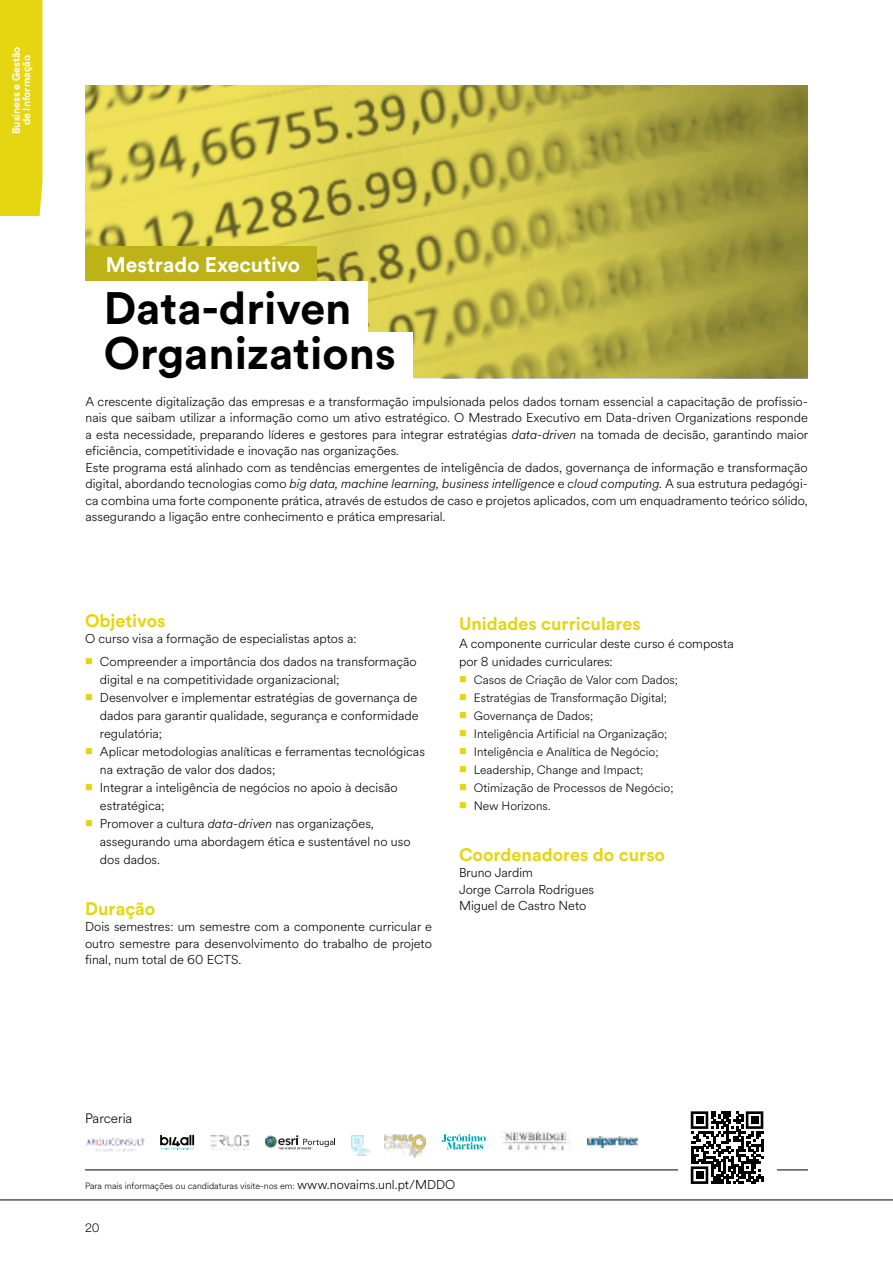
<style>
.page{position:relative;width:893px;height:1263px;background:#fff}
.page>*{position:absolute;margin:0;border:0;box-sizing:border-box;transform-origin:0 0}
.t1{font:700 45px/45px "Circular Std";color:#000}
.t2{font:700 21px "Circular Std";color:#fff}
.t3{font:700 18px "Circular Std";color:#e6d511}
.t4{font:300 13.5px "Circular Spotify Text";color:#000}
.t5{font:300 12.75px/16.5px "Circular Spotify Text";color:#000}
.t6{font:300 12px/18px "Circular Spotify Text";color:#000}
.t7{font:700 10.5px/10.5px "Circular Std";color:#fff;text-align:center}
.t8{font:300 9px "Circular Spotify Text";color:#000}
.s1{font-style:italic}
.s2{font-size:12.75px}
</style>
<div class="page">
<svg style="left:85px;top:85px;width:723px;height:293px"></svg>
<div style="left:84px;top:281px;width:284px;height:58px;background:#fff"></div>
<div style="left:84px;top:332px;width:329px;height:57px;background:#fff"></div>
<hr style="left:85px;top:1170px;width:723px;height:1px;background:#000">
<div style="left:678px;top:1099px;width:98px;height:98px;background:#fff"></div>
<div style="left:85px;top:247px;width:232px;height:34px;background:#bdb218"></div>
<svg style="left:691px;top:1111px;width:72px;height:73px"></svg>
<div style="left:696px;top:1116px;width:7px;height:8px;background:#000"></div>
<div style="left:751px;top:1116px;width:7px;height:8px;background:#000"></div>
<div style="left:696px;top:1171px;width:7px;height:8px;background:#000"></div>
<div style="left:0;top:0;width:43px;height:216px;background:#e6d511"></div>
<hr style="left:0;top:1200px;width:893px;height:1px;background:#000">
<svg style="left:160px;top:1135px;width:24px;height:14px"></svg>
<svg style="left:269px;top:1135px;width:66px;height:14px"></svg>
<img style="left:351px;top:1135px;width:18px;height:20px">
<svg style="left:441px;top:1134px;width:45px;height:15px"></svg>
<img style="left:86px;top:1138px;width:58px;height:13px">
<img style="left:587px;top:1136px;width:50px;height:12px">
<img style="left:184px;top:1134px;width:85px;height:15px">
<img style="left:385px;top:1134px;width:41px;height:24px">
<img style="left:500px;top:1131px;width:70px;height:21px">
<p class="t7" style="left:11px;top:134px;width:89px;rotate:-90deg">Business e Gestão de Informação</p>
<h2 class="t2" style="left:106px;top:251px;width:196px">Mestrado Executivo</h2>
<h1 class="t1" style="left:104px;top:285px;width:294px">Data-driven<br>Organizations</h1>
<p class="t5" style="left:86px;top:393px;width:724px">A crescente digitalização das empresas e a transformação impulsionada pelos dados tornam essencial a capacitação de profissio&shy;nais que saibam utilizar a informação como um ativo estratégico. O Mestrado Executivo em Data-driven Organizations responde a esta necessidade, preparando líderes e gestores para integrar estratégias <span class="s1">data-driven</span> na tomada de decisão, garantindo maior eficiência, competitividade e inovação nas organizações.<br>Este programa está alinhado com as tendências emergentes de inteligência de dados, governança de informação e transformação digital, abordando tecnologias como <span class="s1">big data, machine learning, business intelligence</span> e <span class="s1">cloud computing.</span> A sua estrutura pedagógi&shy;ca combina uma forte componente prática, através de estudos de caso e projetos aplicados, com um enquadramento teórico sólido, assegurando a ligação entre conhecimento e prática empresarial.</p>
<h3 class="t3" style="left:85px;top:609px;width:82px">Objetivos</h3>
<p class="t5" style="left:100px;top:627px;width:318px;line-height:23px;text-indent:-15px">O curso visa a formação de especialistas aptos a:<br>Compreender a importância dos dados na transformação</p>
<p class="t5" style="left:100px;top:671px;width:326px;line-height:18px">digital e na competitividade organizacional;<br>Desenvolver e implementar estratégias de governança de dados para garantir qualidade, segurança e conformidade regulatória;<br>Aplicar metodologias analíticas e ferramentas tecnológicas na extração de valor dos dados;<br>Integrar a inteligência de negócios no apoio à decisão estratégica;<br>Promover a cultura <span class="s1">data-driven</span> nas organizações, assegurando uma abordagem ética e sustentável no uso dos dados.</p>
<h3 class="t3" style="left:85px;top:897px;width:72px">Duração</h3>
<p class="t5" style="left:85px;top:919px;width:349px;text-align:justify">Dois semestres: um semestre com a componente curricular e outro semestre para desenvolvimento do trabalho de projeto final, num total de 60 ECTS.</p>
<h3 class="t3" style="left:459px;top:612px;width:183px">Unidades curriculares</h3>
<p class="t5" style="left:459px;top:635px;width:276px;line-height:18px">A componente curricular deste curso é composta por 8 unidades curriculares:</p>
<p class="t6" style="left:474px;top:671px;width:206px">Casos de Criação de Valor com Dados;<br>Estratégias de Transformação Digital;<br>Governança de Dados;<br>Inteligência Artificial na Organização;<br>Inteligência e Analítica de Negócio;<br>Leadership, Change and Impact;<br>Otimização de Processos de Negócio;<br>New Horizons.</p>
<h3 class="t3" style="left:459px;top:843px;width:208px">Coordenadores do curso</h3>
<p class="t5" style="left:459px;top:865px;width:137px">Bruno Jardim<br>Jorge Carrola Rodrigues<br>Miguel de Castro Neto</p>
<p class="t4" style="left:85px;top:1109px;width:49px">Parceria</p>
<p class="t8" style="left:85px;top:1179px;width:372px">Para mais informações ou candidaturas visite-nos em: <span class="s2">www.novaims.unl.pt/MDDO</span></p>
<p class="t6" style="left:85px;top:1219px;width:16px">20</p>
</div>
